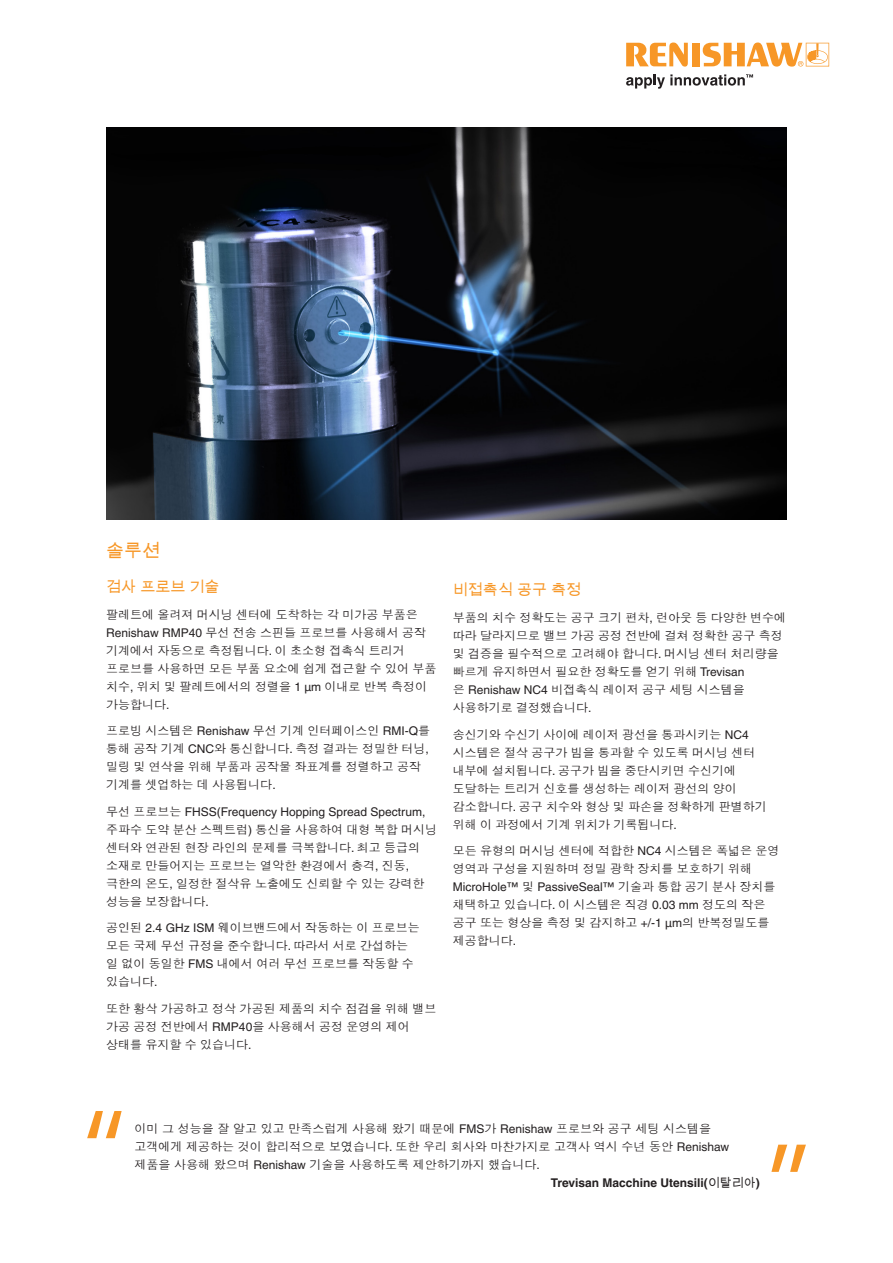
<style>
.page{position:relative;width:893px;height:1263px;background:#fff}
.page>*{position:absolute;margin:0;border:0;box-sizing:border-box;transform-origin:0 0}
.Main_body_heading_te{font:18px "Arial Unicode MS";color:#f79727}
.Main_body_heading_te-2{font:15px "Arial Unicode MS";color:#f79727}
.Main_body_heading_te-3{font:12px/18px "Dotum Che";color:#231f20}
.Main_body_text_8pt{font:12px/18px "Dotum Che";color:#231f20}
.t1{font:700 12px "Helvetica LT Pro";color:#231f20}
.s1{font-family:"Helvetica LT Pro"}
.s2{font-family:"Arial Unicode MS";font-weight:400}
</style>
<div class="page">
<svg style="left:626px;top:43px;width:62px;height:24px"></svg>
<div style="left:692px;top:43px;width:8px;height:23px;background:#f79727"></div>
<svg style="left:703px;top:43px;width:126px;height:24px"></svg>
<svg style="left:626px;top:74px;width:127px;height:15px"></svg>
<img style="left:106px;top:128px;width:681px;height:391px">
<svg style="left:87px;top:1111px;width:35px;height:27px"></svg>
<svg style="left:771px;top:1145px;width:35px;height:27px"></svg>
<p class="Main_body_heading_te" style="left:106px;top:538px;width:55px">솔루션</p>
<p class="Main_body_heading_te-2" style="left:106px;top:576px;width:115px">검사 프로브 기술</p>
<p class="Main_body_heading_te-3" style="left:106px;top:605px;width:332px">팔레트에 올려져 머시닝 센터에 도착하는 각 미가공 부품은<br><span class="s1">Renishaw RMP40</span> 무선 전송 스핀들 프로브를 사용해서 공작 기계에서 자동으로 측정됩니다<span class="s1">.</span> 이 초소형 접촉식 트리거 프로브를 사용하면 모든 부품 요소에 쉽게 접근할 수 있어 부품 치수<span class="s1">,</span> 위치 및 팔레트에서의 정렬을 <span class="s1">1 µm</span> 이내로 반복 측정이 가능합니다<span class="s1">.</span></p>
<p class="Main_body_heading_te-3" style="left:106px;top:722px;width:325px">프로빙 시스템은 <span class="s1">Renishaw</span> 무선 기계 인터페이스인 <span class="s1">RMI-Q</span>를 통해 공작 기계 <span class="s1">CNC</span>와 통신합니다<span class="s1">.</span> 측정 결과는 정밀한 터닝<span class="s1">, </span>밀링 및 연삭을 위해 부품과 공작물 좌표계를 정렬하고 공작 기계를 셋업하는 데 사용됩니다<span class="s1">.</span></p>
<p class="Main_body_heading_te-3" style="left:106px;top:802px;width:332px">무선 프로브는 <span class="s1">FHSS(Frequency Hopping Spread Spectrum, </span>주파수 도약 분산 스펙트럼<span class="s1">)</span> 통신을 사용하여 대형 복합 머시닝 센터와 연관된 현장 라인의 문제를 극복합니다<span class="s1">.</span> 최고 등급의 소재로 만들어지는 프로브는 열악한 환경에서 충격<span class="s1">,</span> 진동<span class="s1">, </span>극한의 온도<span class="s1">,</span> 일정한 절삭유 노출에도 신뢰할 수 있는 강력한 성능을 보장합니다<span class="s1">.</span></p>
<p class="Main_body_heading_te-3" style="left:106px;top:919px;width:315px">공인된 <span class="s1">2.4 GHz ISM</span> 웨이브밴드에서 작동하는 이 프로브는 모든 국제 무선 규정을 준수합니다<span class="s1">.</span> 따라서 서로 간섭하는 일 없이 동일한 <span class="s1">FMS</span> 내에서 여러 무선 프로브를 작동할 수 있습니다<span class="s1">.</span></p>
<p class="Main_body_heading_te-3" style="left:106px;top:999px;width:332px">또한 황삭 가공하고 정삭 가공된 제품의 치수 점검을 위해 밸브 가공 공정 전반에서 <span class="s1">RMP40</span>을 사용해서 공정 운영의 제어 상태를 유지할 수 있습니다<span class="s1">.</span></p>
<p class="Main_body_heading_te-2" style="left:453px;top:579px;width:130px">비접촉식 공구 측정</p>
<p class="Main_body_heading_te-3" style="left:453px;top:609px;width:335px">부품의 치수 정확도는 공구 크기 편차<span class="s1">,</span> 런아웃 등 다양한 변수에 따라 달라지므로 밸브 가공 공정 전반에 걸쳐 정확한 공구 측정 및 검증을 필수적으로 고려해야 합니다<span class="s1">.</span> 머시닝 센터 처리량을 빠르게 유지하면서 필요한 정확도를 얻기 위해 <span class="s1">Trevisan<br></span>은 <span class="s1">Renishaw NC4</span> 비접촉식 레이저 공구 세팅 시스템을 사용하기로 결정했습니다<span class="s1">.</span></p>
<p class="Main_body_heading_te-3" style="left:453px;top:725px;width:315px">송신기와 수신기 사이에 레이저 광선을 통과시키는 <span class="s1">NC4 </span>시스템은 절삭 공구가 빔을 통과할 수 있도록 머시닝 센터 내부에 설치됩니다<span class="s1">.</span> 공구가 빔을 중단시키면 수신기에 도달하는 트리거 신호를 생성하는 레이저 광선의 양이 감소합니다<span class="s1">.</span> 공구 치수와 형상 및 파손을 정확하게 판별하기 위해 이 과정에서 기계 위치가 기록됩니다<span class="s1">.</span></p>
<p class="Main_body_heading_te-3" style="left:453px;top:842px;width:328px">모든 유형의 머시닝 센터에 적합한 <span class="s1">NC4</span> 시스템은 폭넓은 운영 영역과 구성을 지원하며 정밀 광학 장치를 보호하기 위해<br><span class="s1">MicroHole™</span> 및 <span class="s1">PassiveSeal™</span> 기술과 통합 공기 분사 장치를 채택하고 있습니다<span class="s1">.</span> 이 시스템은 직경 <span class="s1">0.03 mm</span> 정도의 작은 공구 또는 형상을 측정 및 감지하고 <span class="s1">+/-1 µm</span>의 반복정밀도를 제공합니다<span class="s1">.</span></p>
<p class="Main_body_text_8pt" style="left:134px;top:1120px;width:596px">이미 그 성능을 잘 알고 있고 만족스럽게 사용해 왔기 때문에 <span class="s1">FMS</span>가 <span class="s1">Renishaw</span> 프로브와 공구 세팅 시스템을 고객에게 제공하는 것이 합리적으로 보였습니다<span class="s1">.</span> 또한 우리 회사와 마찬가지로 고객사 역시 수년 동안 <span class="s1">Renishaw </span>제품을 사용해 왔으며 <span class="s1">Renishaw</span> 기술을 사용하도록 제안하기까지 했습니다<span class="s1">.</span></p>
<p class="t1" style="left:551px;top:1175px;width:210px">Trevisan Macchine Utensili(<span class="s2">이탈리아</span>)</p>
</div>
